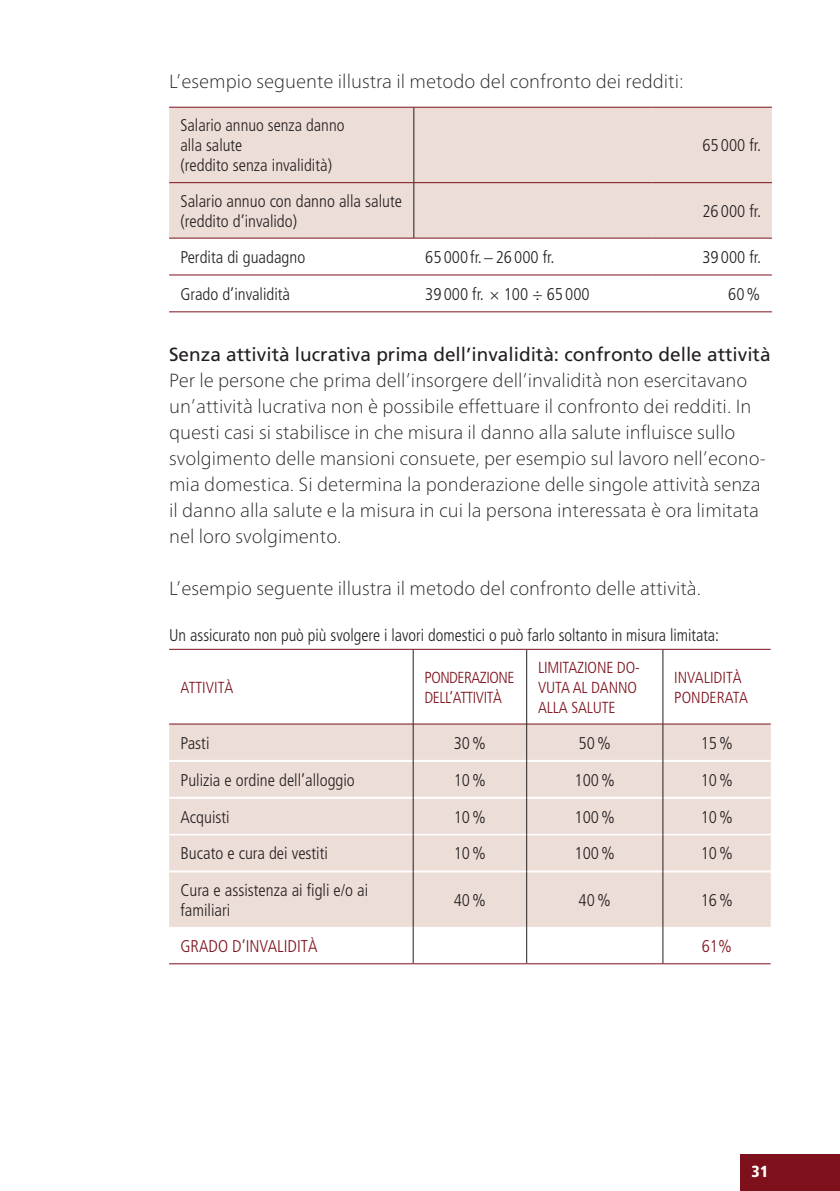
<style>
.page{position:relative;width:840px;height:1191px;background:#fff}
.page>*{position:absolute;margin:0;border:0;box-sizing:border-box;transform-origin:0 0}
.t1{font:100 19px/26px "Frutiger Neue LT Pro";color:#231f20}
.t2{font:19px "Frutiger";color:#231f20}
.t3{font:300 condensed 17px/20px "Frutiger";color:#231f20}
.t4{font:300 condensed 17px "Frutiger";color:#7d101a}
.t5{font:300 condensed 16px/20px "Frutiger";letter-spacing:-.01em;color:#7d101a}
.t6{font:300 condensed 16px/20px "Frutiger";letter-spacing:-.03em;color:#7d101a}
.t7{font:900 condensed 16px "Frutiger";color:#fff}
</style>
<div class="page">
<div style="left:740px;top:1154px;width:99px;height:37px;background:#7d101a"></div>
<svg style="left:169px;top:106px;width:602px;height:169px"></svg>
<div style="left:169px;top:108px;width:602px;height:130px;background:#edddd7"></div>
<hr style="left:169px;top:107px;width:244px;height:1px;background:#7d101a">
<hr style="left:413px;top:107px;width:239px;height:1px;background:#7d101a">
<hr style="left:652px;top:107px;width:119px;height:1px;background:#7d101a">
<hr style="left:169px;top:238px;width:244px;height:1px;background:#7d101a">
<hr style="left:413px;top:238px;width:239px;height:1px;background:#7d101a">
<hr style="left:652px;top:238px;width:119px;height:1px;background:#7d101a">
<hr style="left:169px;top:275px;width:244px;height:1px;background:#7d101a">
<hr style="left:413px;top:275px;width:239px;height:1px;background:#7d101a">
<hr style="left:652px;top:275px;width:119px;height:1px;background:#7d101a">
<hr style="left:169px;top:311px;width:244px;height:1px;background:#7d101a">
<hr style="left:413px;top:311px;width:239px;height:1px;background:#7d101a">
<hr style="left:652px;top:311px;width:119px;height:1px;background:#7d101a">
<hr style="left:169px;top:182px;width:244px;height:1px;background:#7d101a">
<hr style="left:414px;top:182px;width:238px;height:1px;background:#7d101a">
<hr style="left:652px;top:182px;width:119px;height:1px;background:#7d101a">
<hr style="left:413px;top:107px;width:1px;height:76px;background:#231f20">
<hr style="left:413px;top:183px;width:1px;height:55px;background:#231f20">
<div style="left:169px;top:724px;width:601px;height:203px;background:#edddd7"></div>
<hr style="left:169px;top:723px;width:243px;height:1px;background:#7d101a">
<hr style="left:413px;top:723px;width:113px;height:1px;background:#7d101a">
<hr style="left:526px;top:723px;width:136px;height:1px;background:#7d101a">
<hr style="left:662px;top:723px;width:108px;height:1px;background:#7d101a">
<hr style="left:169px;top:760px;width:243px;height:2px;background:#fff">
<hr style="left:413px;top:760px;width:113px;height:2px;background:#fff">
<hr style="left:526px;top:760px;width:136px;height:2px;background:#fff">
<hr style="left:662px;top:760px;width:108px;height:2px;background:#fff">
<hr style="left:169px;top:796px;width:243px;height:2px;background:#fff">
<hr style="left:413px;top:796px;width:113px;height:2px;background:#fff">
<hr style="left:526px;top:796px;width:136px;height:2px;background:#fff">
<hr style="left:662px;top:796px;width:108px;height:2px;background:#fff">
<hr style="left:169px;top:870px;width:243px;height:2px;background:#fff">
<hr style="left:413px;top:870px;width:113px;height:2px;background:#fff">
<hr style="left:526px;top:870px;width:136px;height:2px;background:#fff">
<hr style="left:662px;top:870px;width:108px;height:2px;background:#fff">
<hr style="left:169px;top:834px;width:243px;height:1px;background:#fff">
<hr style="left:413px;top:834px;width:113px;height:1px;background:#fff">
<hr style="left:526px;top:834px;width:136px;height:1px;background:#fff">
<hr style="left:662px;top:834px;width:108px;height:1px;background:#fff">
<hr style="left:412px;top:927px;width:1px;height:36px;background:#231f20">
<hr style="left:526px;top:927px;width:1px;height:36px;background:#231f20">
<hr style="left:662px;top:927px;width:1px;height:36px;background:#231f20">
<hr style="left:169px;top:963px;width:244px;height:1px;background:#7d101a">
<hr style="left:413px;top:963px;width:113px;height:1px;background:#7d101a">
<hr style="left:526px;top:963px;width:136px;height:1px;background:#7d101a">
<hr style="left:662px;top:963px;width:108px;height:1px;background:#7d101a">
<hr style="left:169px;top:649px;width:244px;height:1px;background:#7d101a">
<hr style="left:413px;top:649px;width:113px;height:1px;background:#7d101a">
<hr style="left:526px;top:649px;width:136px;height:1px;background:#7d101a">
<hr style="left:662px;top:649px;width:108px;height:1px;background:#7d101a">
<hr style="left:412px;top:649px;width:1px;height:75px;background:#231f20">
<hr style="left:526px;top:649px;width:1px;height:75px;background:#231f20">
<hr style="left:662px;top:649px;width:1px;height:75px;background:#231f20">
<hr style="left:412px;top:724px;width:1px;height:37px;background:#231f20">
<hr style="left:526px;top:724px;width:1px;height:37px;background:#231f20">
<hr style="left:662px;top:724px;width:1px;height:37px;background:#231f20">
<hr style="left:412px;top:761px;width:1px;height:36px;background:#231f20">
<hr style="left:526px;top:761px;width:1px;height:36px;background:#231f20">
<hr style="left:662px;top:761px;width:1px;height:36px;background:#231f20">
<hr style="left:412px;top:797px;width:1px;height:37px;background:#231f20">
<hr style="left:526px;top:797px;width:1px;height:37px;background:#231f20">
<hr style="left:662px;top:797px;width:1px;height:37px;background:#231f20">
<hr style="left:412px;top:834px;width:1px;height:37px;background:#231f20">
<hr style="left:526px;top:834px;width:1px;height:37px;background:#231f20">
<hr style="left:662px;top:834px;width:1px;height:37px;background:#231f20">
<hr style="left:412px;top:871px;width:1px;height:56px;background:#231f20">
<hr style="left:526px;top:871px;width:1px;height:56px;background:#231f20">
<hr style="left:662px;top:871px;width:1px;height:56px;background:#231f20">
<p class="t1" style="left:169px;top:68px;width:516px">L’esempio seguente illustra il metodo del confronto dei redditi:</p>
<p class="t3" style="left:180px;top:116px;width:165px">Salario annuo senza danno alla salute<br>(reddito senza invalidità)</p>
<p class="t3" style="left:702px;top:136px;width:60px">65 000 fr.</p>
<p class="t3" style="left:180px;top:191px;width:223px">Salario annuo con danno alla salute (reddito d’invalido)</p>
<p class="t3" style="left:702px;top:201px;width:60px">26 000 fr.</p>
<p class="t3" style="left:180px;top:247px;width:126px">Perdita di guadagno</p>
<p class="t3" style="left:425px;top:247px;width:131px">65 000 fr.−26 000 fr.</p>
<p class="t3" style="left:702px;top:247px;width:60px">39 000 fr.</p>
<p class="t3" style="left:180px;top:284px;width:111px">Grado d’invalidità</p>
<p class="t3" style="left:425px;top:284px;width:166px">39 000 fr. × 100 ÷ 65 000</p>
<p class="t3" style="left:727px;top:284px;width:34px">60%</p>
<p class="t2" style="left:169px;top:343px;width:602px">Senza attività lucrativa prima dell’invalidità: confronto delle attività</p>
<p class="t1" style="left:169px;top:367px;width:598px">Per le persone che prima dell’insorgere dell’invalidità non esercitavano un’attività lucrativa non è possibile effettuare il confronto dei redditi. In questi casi si stabilisce in che misura il danno alla salute influisce sullo svolgimento delle mansioni consuete, per esempio sul lavoro nell’econo&shy;mia domestica. Si determina la ponderazione delle singole attività senza il danno alla salute e la misura in cui la persona interessata è ora limitata nel loro svolgimento.</p>
<p class="t1" style="left:169px;top:575px;width:533px">L’esempio seguente illustra il metodo del confronto delle attività.</p>
<p class="t3" style="left:169px;top:625px;width:551px">Un assicurato non può più svolgere i lavori domestici o può farlo soltanto in misura limitata:</p>
<p class="t5" style="left:180px;top:677px;width:54px">ATTIVITÀ</p>
<p class="t6" style="left:424px;top:667px;width:91px">PONDERAZIONE<br>DELL’ATTIVITÀ</p>
<p class="t5" style="left:537px;top:657px;width:103px">LIMITAZIONE DO-<br>VUTA AL DANNO<br>ALLA SALUTE</p>
<p class="t5" style="left:674px;top:667px;width:75px">INVALIDITÀ<br>PONDERATA</p>
<p class="t3" style="left:180px;top:733px;width:30px">Pasti</p>
<p class="t3" style="left:453px;top:733px;width:34px">30%</p>
<p class="t3" style="left:578px;top:733px;width:34px">50%</p>
<p class="t3" style="left:700px;top:733px;width:34px">15%</p>
<p class="t3" style="left:180px;top:770px;width:176px">Pulizia e ordine dell’alloggio</p>
<p class="t3" style="left:453px;top:770px;width:34px">10%</p>
<p class="t3" style="left:574px;top:770px;width:42px">100%</p>
<p class="t3" style="left:700px;top:770px;width:34px">10%</p>
<p class="t3" style="left:180px;top:807px;width:51px">Acquisti</p>
<p class="t3" style="left:453px;top:807px;width:34px">10%</p>
<p class="t3" style="left:574px;top:807px;width:42px">100%</p>
<p class="t3" style="left:700px;top:807px;width:34px">10%</p>
<p class="t3" style="left:180px;top:843px;width:149px">Bucato e cura dei vestiti</p>
<p class="t3" style="left:453px;top:843px;width:34px">10%</p>
<p class="t3" style="left:574px;top:843px;width:42px">100%</p>
<p class="t3" style="left:700px;top:843px;width:34px">10%</p>
<p class="t3" style="left:180px;top:880px;width:189px">Cura e assistenza ai figli e/o ai familiari</p>
<p class="t3" style="left:453px;top:890px;width:34px">40%</p>
<p class="t3" style="left:578px;top:890px;width:34px">40%</p>
<p class="t3" style="left:700px;top:890px;width:34px">16%</p>
<p class="t4" style="left:180px;top:936px;width:138px">GRADO D’INVALIDITÀ</p>
<p class="t4" style="left:701px;top:936px;width:32px">61%</p>
<p class="t7" style="left:751px;top:1162px;width:19px">31</p>
</div>
